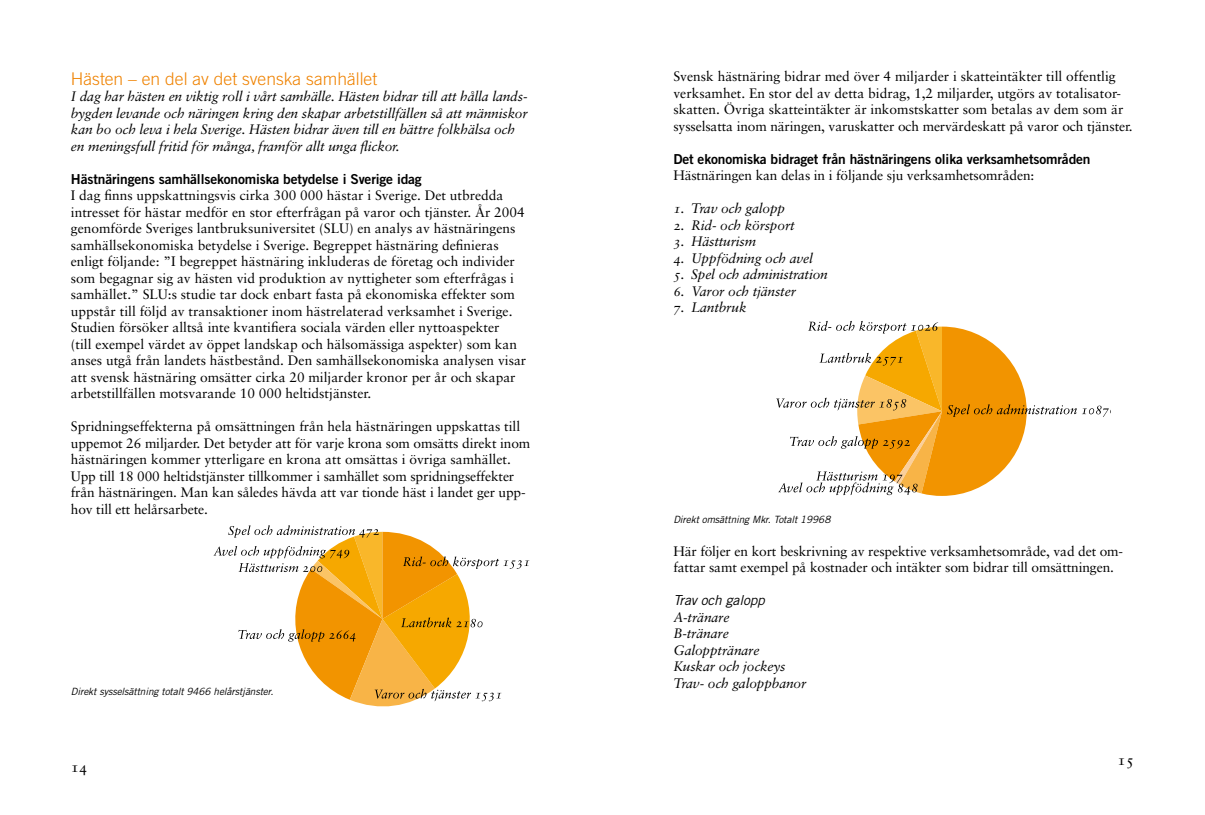
<style>
.page{position:relative;width:1205px;height:815px;background:#fff}
.page>*{position:absolute;margin:0;border:0;box-sizing:border-box;transform-origin:0 0}
.t1{font:300 17.5px "Trade Gothic";color:#ef8200}
.t2{font:15px "Sabon Roman SC";color:#000}
.t3{font:13.75px/16.5px "Sabon";color:#000}
.t4{font:13.75px/16.5px "Sabon Italic Os F";letter-spacing:-.01em;color:#000}
.t5{font:13.75px "Trade Gothic Bold Two";letter-spacing:-.01em;color:#000}
.t6{font:italic 13.75px "Trade Gothic";letter-spacing:-.01em;color:#000}
.t7{font:italic 10px "Trade Gothic";letter-spacing:-.01em;color:#000}
</style>
<div class="page">
<svg style="left:776px;top:321px;width:333px;height:175px"></svg>
<svg style="left:213px;top:525px;width:316px;height:181px"></svg>
<p class="t1" style="left:71px;top:68px;width:308px">Hästen – en del av det svenska samhället</p>
<p class="t4" style="left:71px;top:88px;width:458px">I dag har hästen en viktig roll i vårt samhälle. Hästen bidrar till att hålla lands&shy;bygden levande och näringen kring den skapar arbetstillfällen så att människor kan bo och leva i hela Sverige. Hästen bidrar även till en bättre folkhälsa och en meningsfull fritid för många, framför allt unga flickor.</p>
<p class="t5" style="left:71px;top:170px;width:352px">Hästnäringens samhällsekonomiska betydelse i Sverige idag</p>
<p class="t3" style="left:71px;top:187px;width:457px">I dag finns uppskattningsvis cirka 300 000 hästar i Sverige. Det utbredda intresset för hästar medför en stor efterfrågan på varor och tjänster. År 2004 genomförde Sveriges lantbruksuniversitet (SLU) en analys av hästnäringens samhällsekonomiska betydelse i Sverige. Begreppet hästnäring definieras enligt följande: ”I begreppet hästnäring inkluderas de företag och individer som begagnar sig av hästen vid produktion av nyttigheter som efterfrågas i samhället.” SLU:s studie tar dock enbart fasta på ekonomiska effekter som uppstår till följd av transaktioner inom hästrelaterad verksamhet i Sverige.<br>Studien försöker alltså inte kvantifiera sociala värden eller nyttoaspekter<br>(till exempel värdet av öppet landskap och hälsomässiga aspekter) som kan anses utgå från landets hästbestånd. Den samhällsekonomiska analysen visar att svensk hästnäring omsätter cirka 20 miljarder kronor per år och skapar arbetstillfällen motsvarande 10 000 heltidstjänster.</p>
<p class="t3" style="left:71px;top:418px;width:461px">Spridningseffekterna på omsättningen från hela hästnäringen uppskattas till uppemot 26 miljarder. Det betyder att för varje krona som omsätts direkt inom hästnäringen kommer ytterligare en krona att omsättas i övriga samhället.<br>Upp till 18 000 heltidstjänster tillkommer i samhället som spridningseffekter från hästnäringen. Man kan således hävda att var tionde häst i landet ger upp&shy;hov till ett helårsarbete.</p>
<p class="t7" style="left:71px;top:686px;width:204px">Direkt sysselsättning totalt 9466 helårstjänster.</p>
<p class="t2" style="left:71px;top:758px;width:18px">14</p>
<p class="t3" style="left:673px;top:68px;width:461px">Svensk hästnäring bidrar med över 4 miljarder i skatteintäkter till offentlig verksamhet. En stor del av detta bidrag, 1,2 miljarder, utgörs av totalisator&shy;skatten. Övriga skatteintäkter är inkomstskatter som betalas av dem som är sysselsatta inom näringen, varuskatter och mervärdeskatt på varor och tjänster.</p>
<p class="t5" style="left:673px;top:151px;width:419px">Det ekonomiska bidraget från hästnäringens olika verksamhetsområden</p>
<p class="t3" style="left:673px;top:167px;width:362px">Hästnäringen kan delas in i följande sju verksamhetsområden:</p>
<p class="t4" style="left:673px;top:200px;width:113px">1. Trav och galopp</p>
<p class="t4" style="left:673px;top:217px;width:123px">2. Rid- och körsport</p>
<p class="t4" style="left:673px;top:233px;width:84px">3. Hästturism</p>
<p class="t4" style="left:673px;top:250px;width:141px">4. Uppfödning och avel</p>
<p class="t4" style="left:673px;top:266px;width:156px">5. Spel och administration</p>
<p class="t4" style="left:673px;top:283px;width:124px">6. Varor och tjänster</p>
<p class="t4" style="left:673px;top:299px;width:75px">7. Lantbruk</p>
<p class="t7" style="left:673px;top:513px;width:159px">Direkt omsättning Mkr. Totalt 19968</p>
<p class="t3" style="left:673px;top:542px;width:451px">Här följer en kort beskrivning av respektive verksamhetsområde, vad det om&shy;fattar samt exempel på kostnader och intäkter som bidrar till omsättningen.</p>
<p class="t6" style="left:673px;top:592px;width:93px">Trav och galopp</p>
<p class="t4" style="left:673px;top:608px;width:135px">A-tränare<br>B-tränare<br>Galopptränare<br>Kuskar och jockeys<br>Trav- och galoppbanor</p>
<p class="t2" style="left:1117px;top:751px;width:18px">15</p>
</div>
